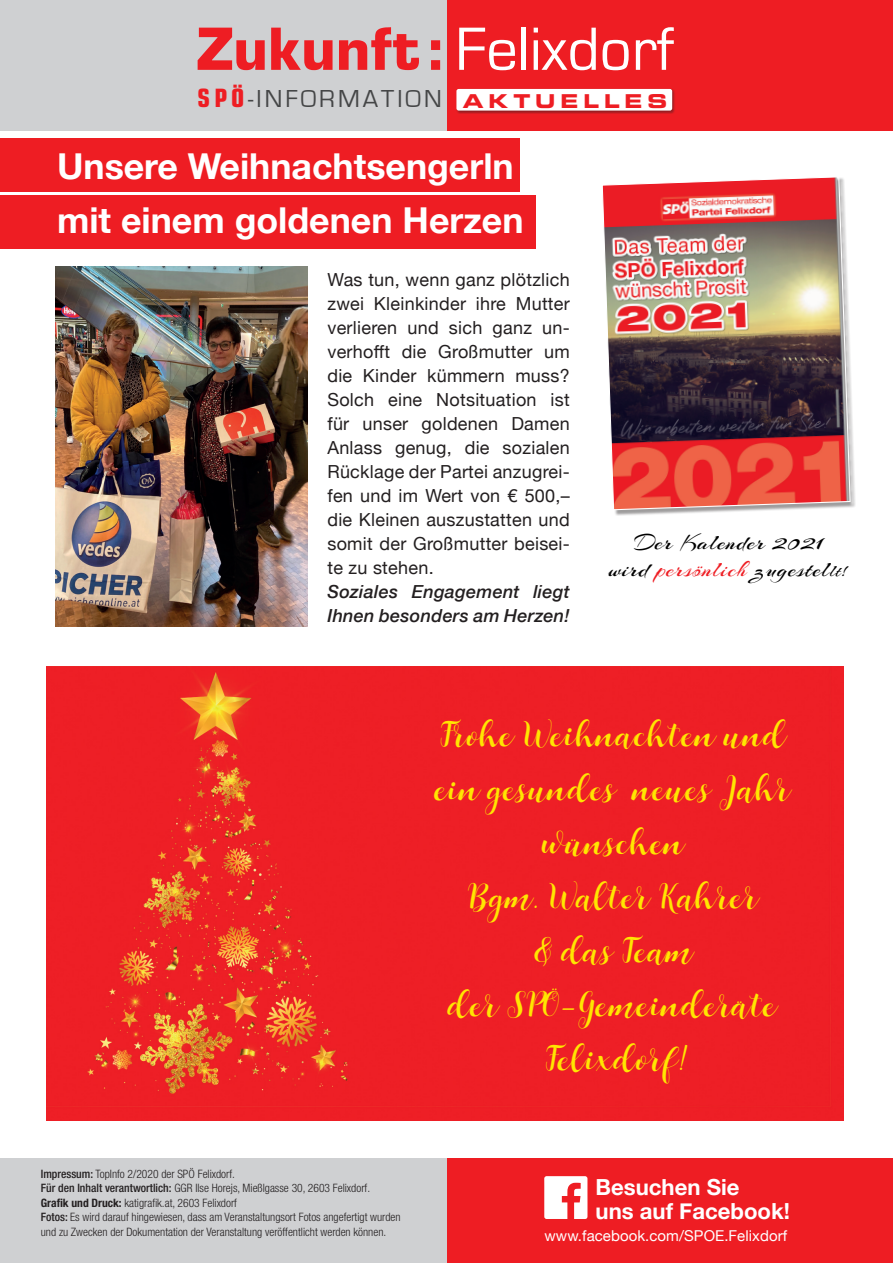
<style>
.page{position:relative;width:893px;height:1263px;background:#fff}
.page>*{position:absolute;margin:0;border:0;box-sizing:border-box;transform-origin:0 0}
.t1{font:63.3px "Eurostile";color:#fff}
.t2{font:38.55px/53.8px "Boulevard";letter-spacing:.02em;color:#ffe601;text-align:center}
.t3{font:700 35.7px/53.6px "Helvetica Neue";color:#fff}
.t4{font:25.35px "Eurostile";letter-spacing:.12em;color:#454647}
.t5{font:23.55px/27.3px "Arizonia";letter-spacing:.04em;color:#000;text-align:center}
.t6{font:700 22.2px/24.2px "Helvetica Neue";color:#fff}
.t7{font:18px/24px "Helvetica Neue";letter-spacing:.015em;color:#231f20;text-align:justify}
.t8{font:italic 500 18px/24px "Helvetica Neue";letter-spacing:.015em;color:#231f20}
.t9{font:15px "Helvetica Neue";letter-spacing:.005em;color:#fff}
.t10{font:300 condensed 11.55px/14.5px "Helvetica Neue LT Std";color:#231f20}
.s1{font-weight:900;color:#ee1d23}
.s2{font-family:"Eurostile LT Std";font-weight:700;font-stretch:condensed;color:#ee1d23}
.s3{font-family:"Eurostile LT Std Bold Ex 2";font-size:19.05px;color:#ee1d23}
.s4{color:#ee1d23}
.s5{font-size:18px}
.s6{font-weight:500}
.s7{font-weight:700}
</style>
<div class="page">
<div style="left:446px;top:1159px;width:447px;height:104px;background:#ee1d23"></div>
<div style="left:0;top:1159px;width:446px;height:104px;background:#cfd0d2"></div>
<div style="left:447px;top:0;width:446px;height:130px;background:#ee1d23"></div>
<div style="left:0;top:0;width:446px;height:130px;background:#cfd0d2"></div>
<div style="left:456px;top:88px;width:220px;height:26px;background:#231f20;opacity:.44"></div>
<div style="left:456px;top:89px;width:216px;height:22px;background:#fff;border-radius:2px"></div>
<svg style="left:544px;top:1176px;width:43px;height:43px"></svg>
<div style="left:603px;top:177px;width:253px;height:339px;background:#231f20;opacity:.44"></div>
<img style="left:602px;top:177px;width:249px;height:334px">
<div style="left:0;top:138px;width:520px;height:54px;background:#ee1d23"></div>
<div style="left:0;top:196px;width:535px;height:53px;background:#ee1d23"></div>
<img style="left:55px;top:266px;width:253px;height:360px">
<div style="left:47px;top:667px;width:796px;height:453px;background:#ee1f26"></div>
<h1 class="t1" style="left:196px;top:15px;width:479px"><span class="s1">Zukunft :</span> Felixdorf</h1>
<h3 class="t4" style="left:198px;top:85px;width:471px"><span class="s2">SPÖ</span>-INFORMATION <span class="s3">AKTUELLES</span></h3>
<h3 class="t3" style="left:57px;top:141px;width:468px">Unsere Weihnachtsengerln mit einem goldenen Herzen</h3>
<p class="t7" style="left:327px;top:269px;width:244px">Was tun, wenn ganz plötzlich zwei Kleinkinder ihre Mutter verlieren und sich ganz un&shy;verhofft die Großmutter um die Kinder kümmern muss?<br>Solch eine Notsituation ist für unser goldenen Damen Anlass genug, die sozialen Rücklage der Partei anzugrei&shy;fen und im Wert von € 500,– die Kleinen auszustatten und somit der Großmutter beisei&shy;te zu stehen.</p>
<h3 class="t8" style="left:327px;top:579px;width:244px">Soziales Engagement liegt<br>Ihnen besonders am Herzen!</h3>
<h3 class="t5" style="left:609px;top:528px;width:241px">Der Kalender 2021<br>wird <span class="s4">persönlich</span> zugestel<span class="s5">lt!</span></h3>
<h2 class="t2" style="left:433px;top:706px;width:357px">Frohe Weihnachten und ein gesundes neues Jahr wünschen<br>Bgm. Walter Kahrer<br>&amp; das Team<br>der SPÖ-Gemeinderäte<br>Felixdorf!</h2>
<p class="t10" style="left:41px;top:1166px;width:361px"><span class="s6">Impressum:</span> TopInfo 2/2020 der SPÖ Felixdorf.<br><span class="s6">Für den Inhalt verantwortlich:</span> GGR Ilse Horejs, Mießlgasse 30, 2603 Felixdorf.<br><span class="s7">Grafik und Druck:</span> katigrafik.at, 2603 Felixdorf<br><span class="s6">Fotos:</span> Es wird darauf hingewiesen, dass am Veranstaltungsort Fotos angefertigt wurden und zu Zwecken der Dokumentation der Veranstaltung veröffentlicht werden können.</p>
<h3 class="t6" style="left:595px;top:1175px;width:196px">Besuchen Sie<br>uns auf Facebook!</h3>
<p class="t9" style="left:544px;top:1225px;width:244px">www.facebook.com/SPOE.Felixdorf</p>
</div>
